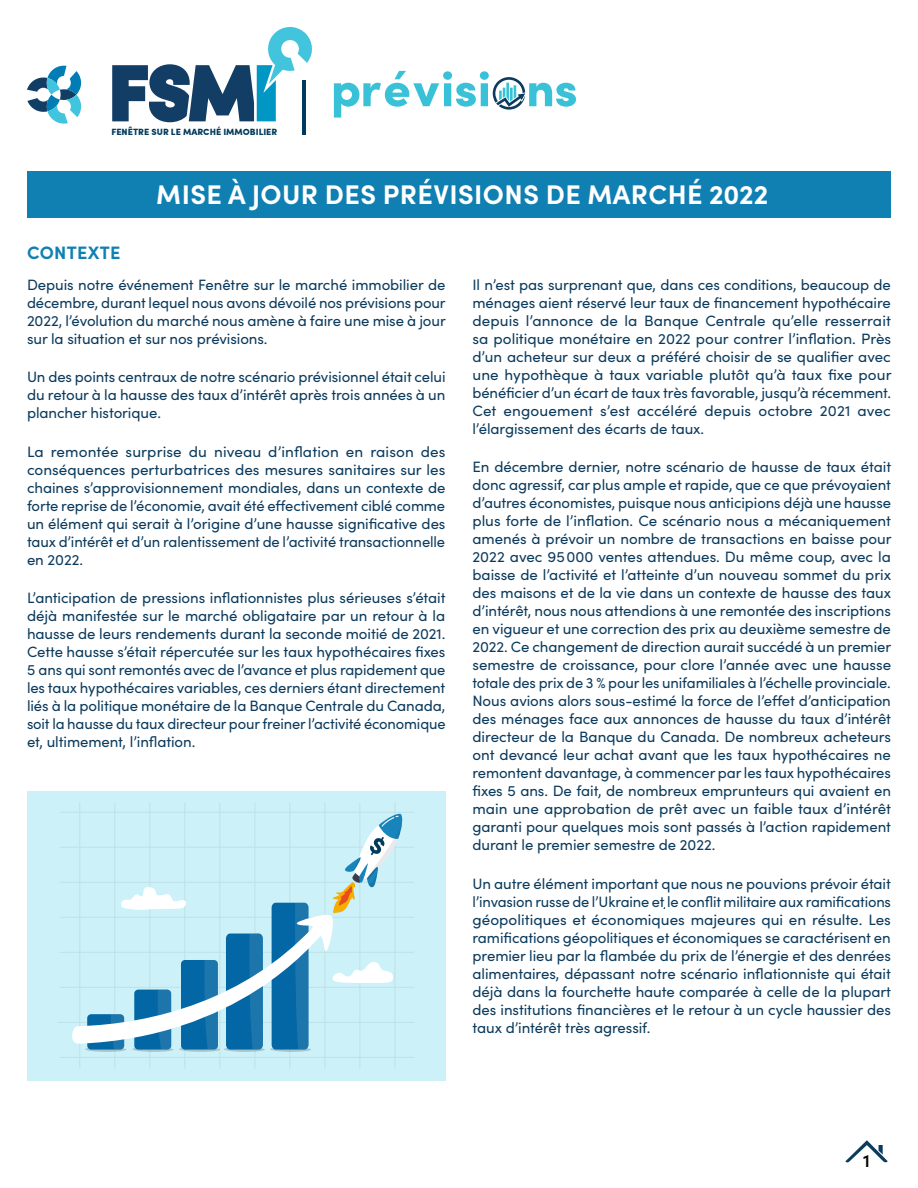
<style>
.page{position:relative;width:918px;height:1188px;background:#fff}
.page>*{position:absolute;margin:0;border:0;box-sizing:border-box;transform-origin:0 0}
.TITRE{font:700 27px "Sofia Pro";letter-spacing:.015em;color:#fff}
.TITRE-2{font:700 18px "Sofia Pro";letter-spacing:.015em;color:#1080b3}
.t1{font:600 18px "Sofia Pro";color:#000}
.texte{font:15px/18px "Sofia Pro";letter-spacing:-.005em;color:#0c3b5d;text-align:justify}
.t2{font:900 9px "Sofia Pro";color:#003a5d}
</style>
<div class="page">
<svg style="left:845px;top:1140px;width:43px;height:23px"></svg>
<div style="left:27px;top:171px;width:864px;height:47px;background:#1080b3"></div>
<div style="left:27px;top:791px;width:419px;height:289px;background:#ccf1f8"></div>
<hr style="left:79px;top:802px;width:1px;height:266px;background:#231f20">
<hr style="left:114px;top:802px;width:1px;height:267px;background:#231f20">
<hr style="left:150px;top:802px;width:1px;height:267px;background:#231f20">
<hr style="left:185px;top:802px;width:1px;height:267px;background:#231f20">
<hr style="left:220px;top:802px;width:1px;height:267px;background:#231f20">
<hr style="left:255px;top:802px;width:1px;height:267px;background:#231f20">
<hr style="left:290px;top:802px;width:1px;height:267px;background:#231f20">
<hr style="left:325px;top:802px;width:1px;height:267px;background:#231f20">
<hr style="left:360px;top:802px;width:1px;height:267px;background:#231f20">
<hr style="left:395px;top:802px;width:1px;height:267px;background:#231f20">
<hr style="left:59px;top:1057px;width:355px;height:1px;background:#231f20">
<hr style="left:58px;top:1022px;width:356px;height:1px;background:#231f20">
<hr style="left:59px;top:987px;width:355px;height:1px;background:#231f20">
<hr style="left:59px;top:952px;width:355px;height:1px;background:#231f20">
<hr style="left:59px;top:917px;width:355px;height:1px;background:#231f20">
<hr style="left:59px;top:882px;width:355px;height:1px;background:#231f20">
<hr style="left:59px;top:847px;width:355px;height:1px;background:#231f20">
<hr style="left:59px;top:812px;width:355px;height:1px;background:#231f20">
<svg style="left:270px;top:1047px;width:41px;height:5px"></svg>
<svg style="left:224px;top:1047px;width:41px;height:5px"></svg>
<svg style="left:179px;top:1047px;width:41px;height:5px"></svg>
<svg style="left:132px;top:1047px;width:41px;height:5px"></svg>
<svg style="left:85px;top:1047px;width:41px;height:5px"></svg>
<svg style="left:68px;top:812px;width:335px;height:238px"></svg>
<svg style="left:27px;top:65px;width:55px;height:59px"></svg>
<svg style="left:112px;top:27px;width:200px;height:95px"></svg>
<hr style="left:302px;top:80px;width:4px;height:54px;background:#003a5d">
<svg style="left:334px;top:71px;width:242px;height:47px"></svg>
<p class="t2" style="left:111px;top:125px;width:167px">FENÊTRE SUR LE MARCHÉ IMMOBILIER</p>
<p class="TITRE-2" style="left:27px;top:239px;width:95px">CONTEXTE</p>
<p class="TITRE" style="left:156px;top:174px;width:613px">MISE À JOUR DES PRÉVISIONS DE MARCHÉ 2022</p>
<p class="texte" style="left:27px;top:275px;width:420px">Depuis notre événement Fenêtre sur le marché immobilier de décembre, durant lequel nous avons dévoilé nos prévisions pour 2022, l’évolution du marché nous amène à faire une mise à jour sur la situation et sur nos prévisions.</p>
<p class="texte" style="left:27px;top:367px;width:420px">Un des points centraux de notre scénario prévisionnel était celui du retour à la hausse des taux d’intérêt après trois années à un plancher historique.</p>
<p class="texte" style="left:27px;top:442px;width:420px">La remontée surprise du niveau d’inflation en raison des conséquences perturbatrices des mesures sanitaires sur les chaines s’approvisionnement mondiales, dans un contexte de forte reprise de l’économie, avait été effectivement ciblé comme un élément qui serait à l’origine d’une hausse significative des taux d’intérêt et d’un ralentissement de l’activité transactionnelle en 2022.</p>
<p class="texte" style="left:27px;top:588px;width:420px">L’anticipation de pressions inflationnistes plus sérieuses s’était déjà manifestée sur le marché obligataire par un retour à la hausse de leurs rendements durant la seconde moitié de 2021.<br>Cette hausse s’était répercutée sur les taux hypothécaires fixes 5 ans qui sont remontés avec de l’avance et plus rapidement que les taux hypothécaires variables, ces derniers étant directement liés à la politique monétaire de la Banque Centrale du Canada, soit la hausse du taux directeur pour freiner l’activité économique et, ultimement, l’inflation.</p>
<p class="texte" style="left:472px;top:275px;width:421px">Il n’est pas surprenant que, dans ces conditions, beaucoup de ménages aient réservé leur taux de financement hypothécaire depuis l’annonce de la Banque Centrale qu’elle resserrait sa politique monétaire en 2022 pour contrer l’inflation. Près d’un acheteur sur deux a préféré choisir de se qualifier avec une hypothèque à taux variable plutôt qu’à taux fixe pour bénéficier d’un écart de taux très favorable, jusqu’à récemment.<br>Cet engouement s’est accéléré depuis octobre 2021 avec l’élargissement des écarts de taux.</p>
<p class="texte" style="left:472px;top:457px;width:421px">En décembre dernier, notre scénario de hausse de taux était donc agressif, car plus ample et rapide, que ce que prévoyaient d’autres économistes, puisque nous anticipions déjà une hausse plus forte de l’inflation. Ce scénario nous a mécaniquement amenés à prévoir un nombre de transactions en baisse pour 2022 avec 95000 ventes attendues. Du même coup, avec la baisse de l’activité et l’atteinte d’un nouveau sommet du prix des maisons et de la vie dans un contexte de hausse des taux d’intérêt, nous nous attendions à une remontée des inscriptions en vigueur et une correction des prix au deuxième semestre de 2022. Ce changement de direction aurait succédé à un premier semestre de croissance, pour clore l’année avec une hausse totale des prix de 3 % pour les unifamiliales à l’échelle provinciale.<br>Nous avions alors sous-estimé la force de l’effet d’anticipation des ménages face aux annonces de hausse du taux d’intérêt directeur de la Banque du Canada. De nombreux acheteurs ont devancé leur achat avant que les taux hypothécaires ne remontent davantage, à commencer par les taux hypothécaires fixes 5 ans. De fait, de nombreux emprunteurs qui avaient en main une approbation de prêt avec un faible taux d’intérêt garanti pour quelques mois sont passés à l’action rapidement durant le premier semestre de 2022.</p>
<p class="texte" style="left:472px;top:874px;width:420px">Un autre élément important que nous ne pouvions prévoir était l’invasion russe de l’Ukraine et le conflit militaire aux ramifications géopolitiques et économiques majeures qui en résulte. Les ramifications géopolitiques et économiques se caractérisent en premier lieu par la flambée du prix de l’énergie et des denrées alimentaires, dépassant notre scénario inflationniste qui était déjà dans la fourchette haute comparée à celle de la plupart des institutions financières et le retour à un cycle haussier des taux d’intérêt très agressif.</p>
<p class="t1" style="left:863px;top:1148px;width:8px">1</p>
</div>
